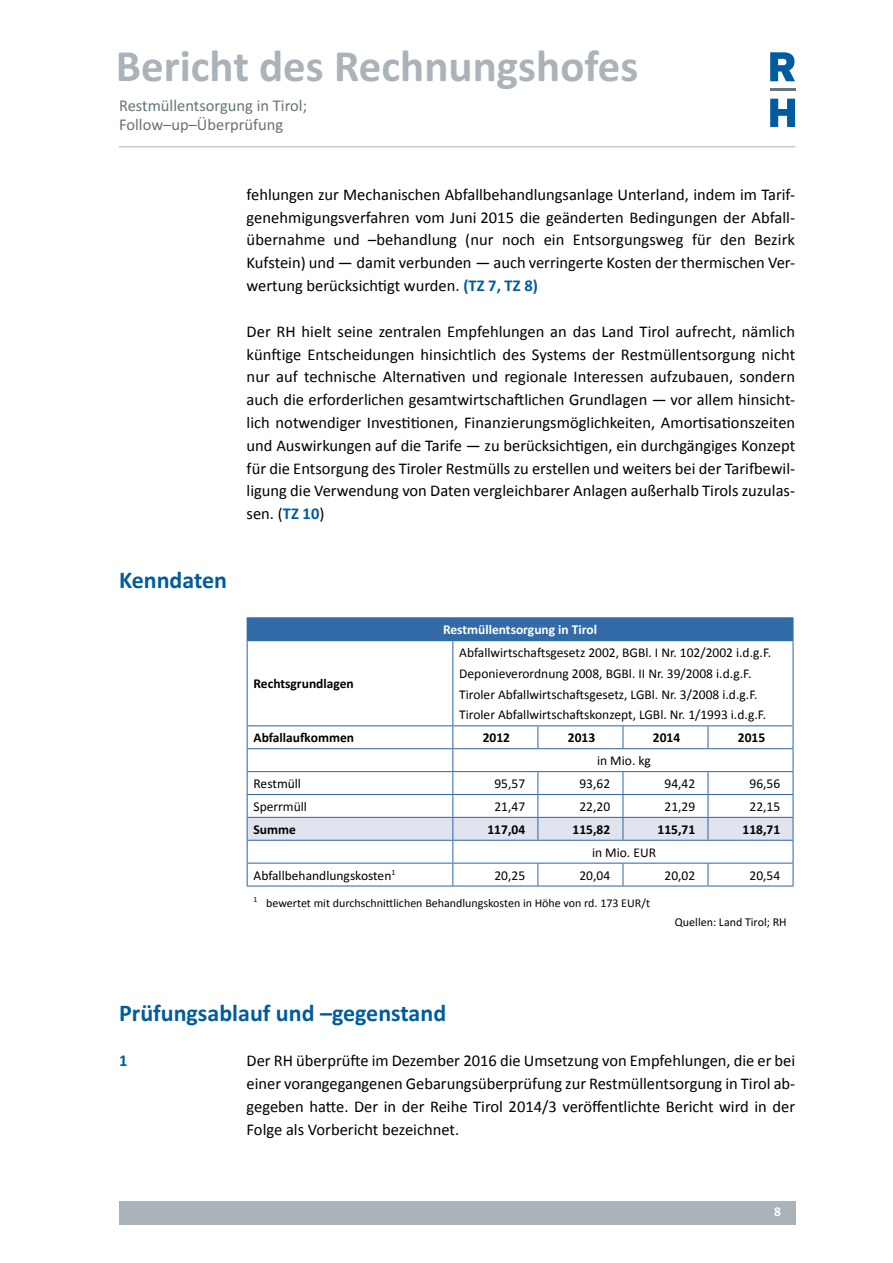
<style>
.page{position:relative;width:893px;height:1263px;background:#fff}
.page>*{position:absolute;margin:0;border:0;box-sizing:border-box;transform-origin:0 0}
.t1{font:700 45px "Calibri";color:#a9b3b9}
.Überschrift_1{font:700 24px "Calibri";color:#005c9e}
.Standard{font:16.5px/22.8px "Calibri 2";color:#000;text-align:justify}
.t2{font:16.5px/18.8px "Calibri";color:#68737a}
.Textzahl_X_1{font:700 16.5px "Calibri";color:#005c9e}
.Tabelle_linksbündig_standard{font:13.5px "Calibri 2";color:#000}
.Tabellentext_rechtsbündig_standard{font:13.5px "Calibri";color:#000}
.Tabelle_linksbündig_standard-2{font:13.5px "Calibri";color:#000}
.Tabellenkopfzeile_zentriert{font:700 13.5px "Calibri";color:#fff}
.Tabellentext_rechtsbündig_betont{font:700 13.5px "Calibri";color:#000}
.Tabelle_linksbündig_standard-3{font:700 13.5px "Calibri";color:#000}
.Tabellentext_zentriert_betont{font:700 13.5px "Calibri";color:#000}
.Tabelle_linksbündig_standard-4{font:13.5px "Calibri Bold 2";color:#000}
.Tabellentext_linksbündig_betont{font:700 13.5px "Calibri";color:#000}
.Tabelle_Fußnotentext{font:12px "Calibri 2";color:#000}
.Quelle{font:12px "Calibri";color:#000}
.s1{font-family:"Calibri";font-weight:700;color:#005c9e}
.s2{font-family:"Calibri"}
</style>
<div class="page">
<div style="left:119px;top:1201px;width:676px;height:23px;background:#a9b3b9"></div>
<hr style="left:119px;top:146px;width:676px;height:1px;background:#a9b3b9">
<svg style="left:770px;top:99px;width:25px;height:28px"></svg>
<svg style="left:770px;top:52px;width:25px;height:29px"></svg>
<hr style="left:770px;top:89px;width:25px;height:2px;background:#68737a">
<div style="left:247px;top:618px;width:546px;height:23px;background:#336ba8"></div>
<hr style="left:708px;top:794px;width:86px;height:1px;background:#336ba8">
<hr style="left:247px;top:641px;width:1px;height:84px;background:#336ba8">
<hr style="left:452px;top:641px;width:1px;height:84px;background:#336ba8">
<hr style="left:792px;top:641px;width:2px;height:84px;background:#336ba8">
<hr style="left:247px;top:725px;width:206px;height:1px;background:#336ba8">
<hr style="left:453px;top:725px;width:85px;height:1px;background:#336ba8">
<hr style="left:538px;top:725px;width:85px;height:1px;background:#336ba8">
<hr style="left:623px;top:725px;width:85px;height:1px;background:#336ba8">
<hr style="left:708px;top:725px;width:86px;height:1px;background:#336ba8">
<hr style="left:792px;top:726px;width:2px;height:22px;background:#336ba8">
<hr style="left:792px;top:749px;width:2px;height:22px;background:#336ba8">
<hr style="left:708px;top:748px;width:86px;height:1px;background:#336ba8">
<hr style="left:792px;top:841px;width:2px;height:22px;background:#336ba8">
<hr style="left:708px;top:771px;width:86px;height:1px;background:#336ba8">
<hr style="left:792px;top:772px;width:2px;height:22px;background:#336ba8">
<hr style="left:792px;top:795px;width:2px;height:22px;background:#336ba8">
<hr style="left:708px;top:863px;width:86px;height:1px;background:#336ba8">
<hr style="left:792px;top:864px;width:2px;height:21px;background:#336ba8">
<hr style="left:453px;top:885px;width:85px;height:1px;background:#336ba8">
<hr style="left:538px;top:885px;width:85px;height:1px;background:#336ba8">
<hr style="left:623px;top:885px;width:85px;height:1px;background:#336ba8">
<hr style="left:708px;top:885px;width:86px;height:1px;background:#336ba8">
<hr style="left:247px;top:885px;width:206px;height:1px;background:#336ba8">
<hr style="left:708px;top:817px;width:86px;height:1px;background:#336ba8">
<hr style="left:792px;top:818px;width:2px;height:22px;background:#336ba8">
<hr style="left:708px;top:840px;width:86px;height:1px;background:#336ba8">
<svg style="left:247px;top:726px;width:546px;height:159px"></svg>
<hr style="left:247px;top:840px;width:206px;height:1px;background:#336ba8">
<hr style="left:247px;top:617px;width:206px;height:1px;background:#336ba8">
<hr style="left:453px;top:617px;width:85px;height:1px;background:#336ba8">
<hr style="left:538px;top:617px;width:85px;height:1px;background:#336ba8">
<hr style="left:623px;top:617px;width:85px;height:1px;background:#336ba8">
<hr style="left:708px;top:617px;width:86px;height:1px;background:#336ba8">
<hr style="left:792px;top:618px;width:2px;height:22px;background:#336ba8">
<hr style="left:708px;top:640px;width:86px;height:1px;background:#336ba8">
<h1 class="t1" style="left:116px;top:38px;width:524px">Bericht des Rechnungshofes</h1>
<p class="t2" style="left:119px;top:95px;width:190px">Restmüllentsorgung in Tirol;<br>Follow–up–Überprüfung</p>
<p class="Überschrift_1" style="left:119px;top:565px;width:110px">Kenndaten</p>
<p class="Standard" style="left:247px;top:182px;width:550px">fehlungen zur Mechanischen Abfallbehandlungsanlage Unterland, indem im Tarif&shy;genehmigungsverfahren vom Juni 2015 die geänderten Bedingungen der Abfall&shy;übernahme und –behandlung (nur noch ein Entsorgungsweg für den Bezirk Kufstein) und — damit verbunden — auch verringerte Kosten der thermischen Ver&shy;wertung berücksichtigt wurden. <span class="s1">(TZ 7, TZ 8)</span></p>
<p class="Standard" style="left:247px;top:319px;width:550px">Der RH hielt seine zentralen Empfehlungen an das Land Tirol aufrecht, nämlich künftige Entscheidungen hinsichtlich des Systems der Restmüllentsorgung nicht nur auf technische Alternativen und regionale Interessen aufzubauen, sondern auch die erforderlichen gesamtwirtschaftlichen Grundlagen — vor allem hinsicht&shy;lich notwendiger Investitionen, Finanzierungsmöglichkeiten, Amortisationszeiten und Auswirkungen auf die Tarife — zu berücksichtigen, ein durchgängiges Konzept fü r die Entsorgung des Tiroler Restmülls zu erstellen und weiters bei der Tarifbewil&shy;ligung die Verwendung von Daten vergleichbarer Anlagen außerhalb Tirols zuzulas&shy;sen. (<span class="s1">TZ 10</span><span class="s2">)</span></p>
<p class="Tabelle_linksbündig_standard-3" style="left:254px;top:675px;width:102px">Rechtsgrundlagen</p>
<p class="Tabellenkopfzeile_zentriert" style="left:443px;top:621px;width:156px">Restmüllentsorgung in Tirol</p>
<p class="Tabelle_linksbündig_standard" style="left:459px;top:644px;width:314px">Abfallwirtschaftsgesetz 2002, BGBl. I Nr. 102/2002 i.d.g.F.</p>
<p class="Tabelle_linksbündig_standard" style="left:459px;top:665px;width:294px">Deponieverordnung 2008, BGBl. II Nr. 39/2008 i.d.g.F.</p>
<p class="Tabelle_linksbündig_standard" style="left:459px;top:686px;width:300px">Tiroler Abfallwirtschaftsgesetz, LGBl. Nr. 3/2008 i.d.g.F.</p>
<p class="Tabelle_linksbündig_standard" style="left:459px;top:707px;width:308px">Tiroler Abfallwirtschaftskonzept, LGBl. Nr. 1/1993 i.d.g.F.</p>
<p class="Tabelle_linksbündig_standard-4" style="left:254px;top:729px;width:102px">Abfallaufkommen</p>
<p class="Tabellentext_zentriert_betont" style="left:483px;top:729px;width:29px">2012</p>
<p class="Tabellentext_zentriert_betont" style="left:568px;top:729px;width:29px">2013</p>
<p class="Tabellentext_zentriert_betont" style="left:653px;top:729px;width:29px">2014</p>
<p class="Tabellentext_zentriert_betont" style="left:738px;top:729px;width:29px">2015</p>
<p class="Tabelle_linksbündig_standard" style="left:597px;top:752px;width:55px">in Mio. kg</p>
<p class="Tabelle_linksbündig_standard-2" style="left:254px;top:775px;width:49px">Restmüll</p>
<p class="Tabellentext_rechtsbündig_standard" style="left:494px;top:775px;width:32px">95,57</p>
<p class="Tabellentext_rechtsbündig_standard" style="left:579px;top:775px;width:32px">93,62</p>
<p class="Tabellentext_rechtsbündig_standard" style="left:664px;top:775px;width:32px">94,42</p>
<p class="Tabellentext_rechtsbündig_standard" style="left:749px;top:775px;width:32px">96,56</p>
<p class="Tabelle_linksbündig_standard" style="left:254px;top:798px;width:55px">Sperrmüll</p>
<p class="Tabellentext_rechtsbündig_standard" style="left:494px;top:798px;width:32px">21,47</p>
<p class="Tabellentext_rechtsbündig_standard" style="left:579px;top:798px;width:32px">22,20</p>
<p class="Tabellentext_rechtsbündig_standard" style="left:664px;top:798px;width:32px">21,29</p>
<p class="Tabellentext_rechtsbündig_standard" style="left:749px;top:798px;width:32px">22,15</p>
<p class="Tabellentext_linksbündig_betont" style="left:254px;top:821px;width:44px">Summe</p>
<p class="Tabellentext_rechtsbündig_betont" style="left:487px;top:821px;width:39px">117,04</p>
<p class="Tabellentext_rechtsbündig_betont" style="left:572px;top:821px;width:39px">115,82</p>
<p class="Tabellentext_rechtsbündig_betont" style="left:658px;top:821px;width:39px">115,71</p>
<p class="Tabellentext_rechtsbündig_betont" style="left:743px;top:821px;width:39px">118,71</p>
<p class="Tabelle_linksbündig_standard" style="left:592px;top:844px;width:66px">in Mio. EUR</p>
<p class="Tabelle_linksbündig_standard-2" style="left:254px;top:867px;width:143px">Abfallbehandlungskosten<sup>1</sup></p>
<p class="Tabellentext_rechtsbündig_standard" style="left:494px;top:867px;width:32px">20,25</p>
<p class="Tabellentext_rechtsbündig_standard" style="left:579px;top:867px;width:32px">20,04</p>
<p class="Tabellentext_rechtsbündig_standard" style="left:664px;top:867px;width:32px">20,02</p>
<p class="Tabellentext_rechtsbündig_standard" style="left:749px;top:867px;width:32px">20,54</p>
<p class="Tabelle_Fußnotentext" style="left:254px;top:895px;width:398px"><sup>1</sup> bewertet mit durchschnittlichen Behandlungskosten in Höhe von rd. 173 EUR/t</p>
<p class="Quelle" style="left:675px;top:915px;width:113px">Quellen: Land Tirol; RH</p>
<h1 class="Überschrift_1" style="left:119px;top:998px;width:329px">Prüfungsablauf und –gegenstand</h1>
<p class="Textzahl_X_1" style="left:119px;top:1050px;width:10px">1</p>
<p class="Standard" style="left:247px;top:1049px;width:550px">Der RH überprüfte im Dezember 2016 die Umsetzung von Empfehlungen, die er bei einer vorangegangenen Gebarungsüberprüfung zur Restmüllentsorgung in Tirol ab&shy;gegeben hatte. Der in der Reihe Tirol 2014/3 veröffentlichte Bericht wird in der Folge als Vorbericht bezeichnet.</p>
<p class="Tabellenkopfzeile_zentriert" style="left:774px;top:1203px;width:8px">8</p>
</div>
